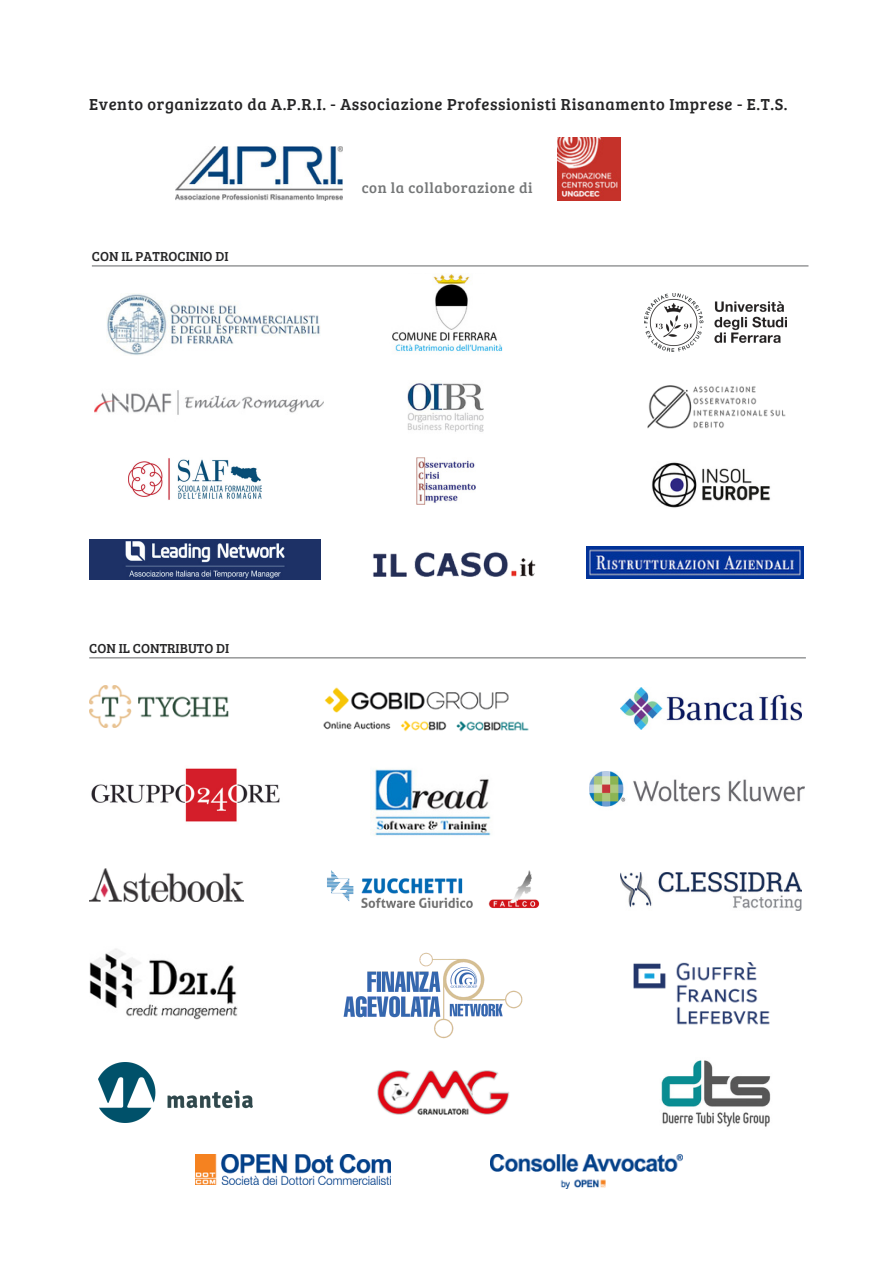
<style>
.page{position:relative;width:893px;height:1264px;background:#fff}
.page>*{position:absolute;margin:0;border:0;box-sizing:border-box;transform-origin:0 0}
.t1{font:16.5px "Bree Serif";letter-spacing:.035em;color:#252526}
.t2{font:15px "Bree Serif";letter-spacing:.035em;color:#747677}
.t3{font:13.5px "Bree Serif";letter-spacing:.005em;color:#252526}
</style>
<div class="page">
<img style="left:586px;top:547px;width:217px;height:31px">
<hr style="left:92px;top:265px;width:716px;height:1px;background:#747677">
<hr style="left:89px;top:657px;width:716px;height:1px;background:#747677">
<img style="left:417px;top:457px;width:58px;height:47px">
<img style="left:94px;top:390px;width:229px;height:25px">
<img style="left:620px;top:687px;width:181px;height:42px">
<img style="left:392px;top:274px;width:111px;height:77px">
<img style="left:407px;top:382px;width:77px;height:50px">
<img style="left:89px;top:685px;width:140px;height:42px">
<img style="left:647px;top:385px;width:139px;height:44px">
<img style="left:557px;top:137px;width:63px;height:63px">
<img style="left:175px;top:146px;width:168px;height:54px">
<img style="left:373px;top:552px;width:163px;height:24px">
<img style="left:652px;top:462px;width:118px;height:46px">
<img style="left:323px;top:687px;width:206px;height:45px">
<img style="left:620px;top:872px;width:181px;height:38px">
<img style="left:89px;top:868px;width:154px;height:33px">
<img style="left:633px;top:962px;width:137px;height:63px">
<img style="left:327px;top:870px;width:213px;height:38px">
<img style="left:195px;top:1154px;width:196px;height:30px">
<img style="left:490px;top:1154px;width:192px;height:34px">
<img style="left:98px;top:1062px;width:154px;height:60px">
<img style="left:89px;top:949px;width:149px;height:70px">
<img style="left:377px;top:1070px;width:132px;height:44px">
<img style="left:128px;top:458px;width:134px;height:42px">
<img style="left:644px;top:293px;width:142px;height:59px">
<img style="left:89px;top:539px;width:232px;height:40px">
<img style="left:106px;top:294px;width:214px;height:61px">
<img style="left:343px;top:952px;width:180px;height:87px">
<img style="left:661px;top:1060px;width:110px;height:67px">
<img style="left:91px;top:768px;width:189px;height:54px">
<img style="left:589px;top:772px;width:215px;height:35px">
<img style="left:371px;top:769px;width:120px;height:67px">
<p class="t1" style="left:89px;top:92px;width:699px">Evento organizzato da A.P.R.I. - Associazione Professionisti Risanamento Imprese - E.T.S.</p>
<p class="t3" style="left:92px;top:247px;width:138px">CON IL PATROCINIO DI</p>
<p class="t2" style="left:362px;top:177px;width:172px">con la collaborazione di</p>
<p class="t3" style="left:89px;top:638px;width:141px">CON IL CONTRIBUTO DI</p>
</div>
